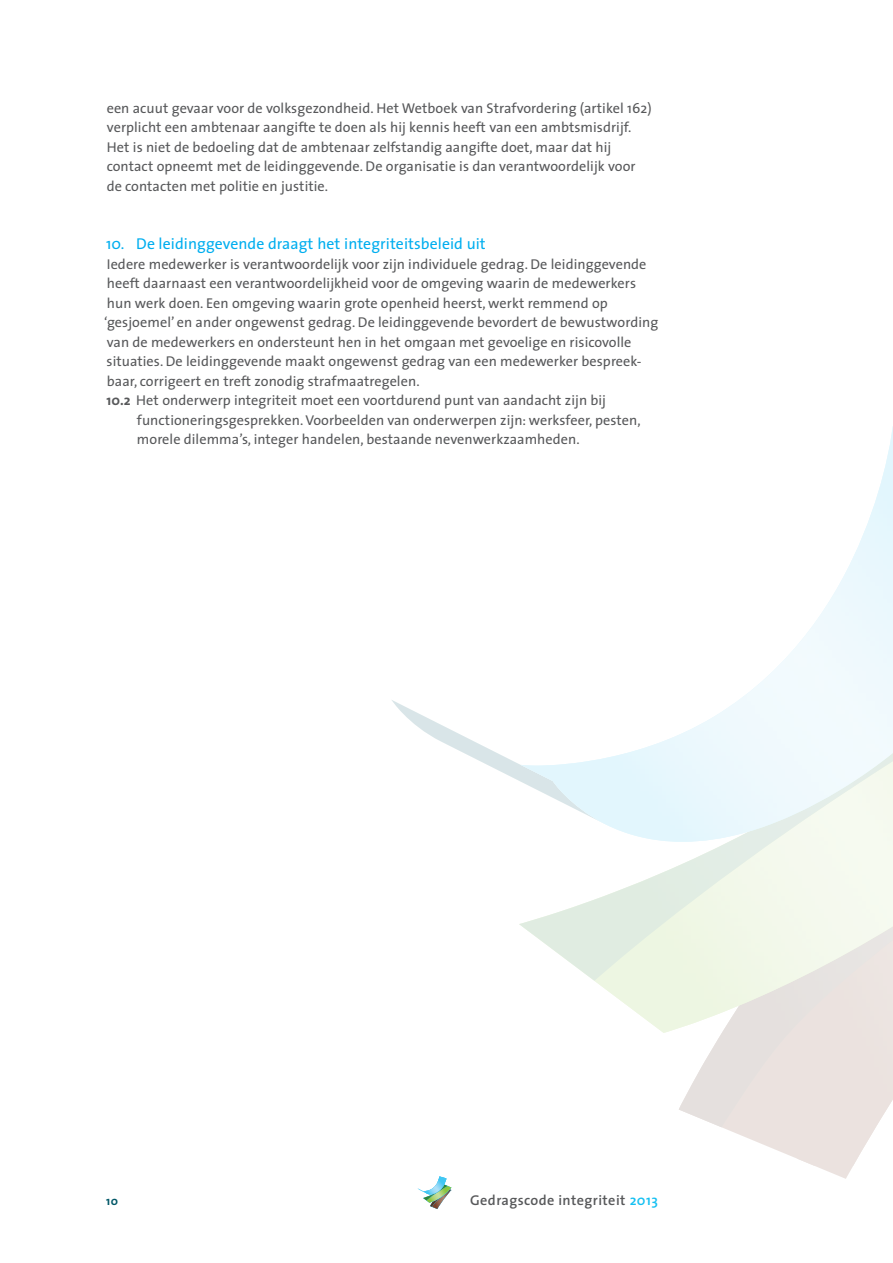
<style>
.page{position:relative;width:893px;height:1263px;background:#fff}
.page>*{position:absolute;margin:0;border:0;box-sizing:border-box;transform-origin:0 0}
.tussenkop_2{font:15.75px "The Sans";letter-spacing:.005em;color:#00aeef}
.plat{font:14.25px/19.5px "The Sans";letter-spacing:.005em;color:#57585a}
.t1{font:600 14.25px "The Sans";letter-spacing:.03em;color:#57585a}
.t2{font:700 12px "The Sans";color:#005767}
.s1{font-weight:700}
.s2{color:#15c0f2}
</style>
<div class="page">
<svg style="left:721px;top:1127px;width:132px;height:52px"></svg>
<img style="left:797px;top:1127px;width:79px;height:39px">
<svg style="left:392px;top:700px;width:128px;height:81px"></svg>
<svg style="left:696px;top:842px;width:197px;height:16px;fill:#f5f9ef"></svg>
<svg style="left:418px;top:1178px;width:33px;height:31px"></svg>
<img style="left:423px;top:1176px;width:23px;height:18px">
<p class="plat" style="left:107px;top:97px;width:546px">een acuut gevaar voor de volksgezondheid. Het Wetboek van Strafvordering (artikel 162) verplicht een ambtenaar aangifte te doen als hij kennis heeft van een ambtsmisdrijf.<br>Het is niet de bedoeling dat de ambtenaar zelfstandig aangifte doet, maar dat hij contact opneemt met de leidinggevende. De organisatie is dan verantwoordelijk voor de contacten met politie en justitie.</p>
<p class="tussenkop_2" style="left:106px;top:231px;width:381px">10. De leidinggevende draagt het integriteitsbeleid uit</p>
<p class="plat" style="left:104px;top:253px;width:556px">Iedere medewerker is verantwoordelijk voor zijn individuele gedrag. De leidinggevende heeft daarnaast een verantwoordelijkheid voor de omgeving waarin de medewerkers hun werk doen. Een omgeving waarin grote openheid heerst, werkt remmend op ‘gesjoemel’ en ander ongewenst gedrag. De leidinggevende bevordert de bewustwording van de medewerkers en ondersteunt hen in het omgaan met gevoelige en risicovolle situaties. De leidinggevende maakt ongewenst gedrag van een medewerker bespreek&shy;baar, corrigeert en treft zonodig strafmaatregelen.</p>
<p class="plat" style="left:137px;top:390px;width:505px;text-indent:-30px"><span class="s1">10.2</span> Het onderwerp integriteit moet een voortdurend punt van aandacht zijn bij functioneringsgesprekken. Voorbeelden van onderwerpen zijn: werksfeer, pesten, morele dilemma’s, integer handelen, bestaande nevenwerkzaamheden.</p>
<p class="t2" style="left:106px;top:1190px;width:13px">10</p>
<p class="t1" style="left:470px;top:1188px;width:189px">Gedragscode integriteit <span class="s2">2013</span></p>
</div>
